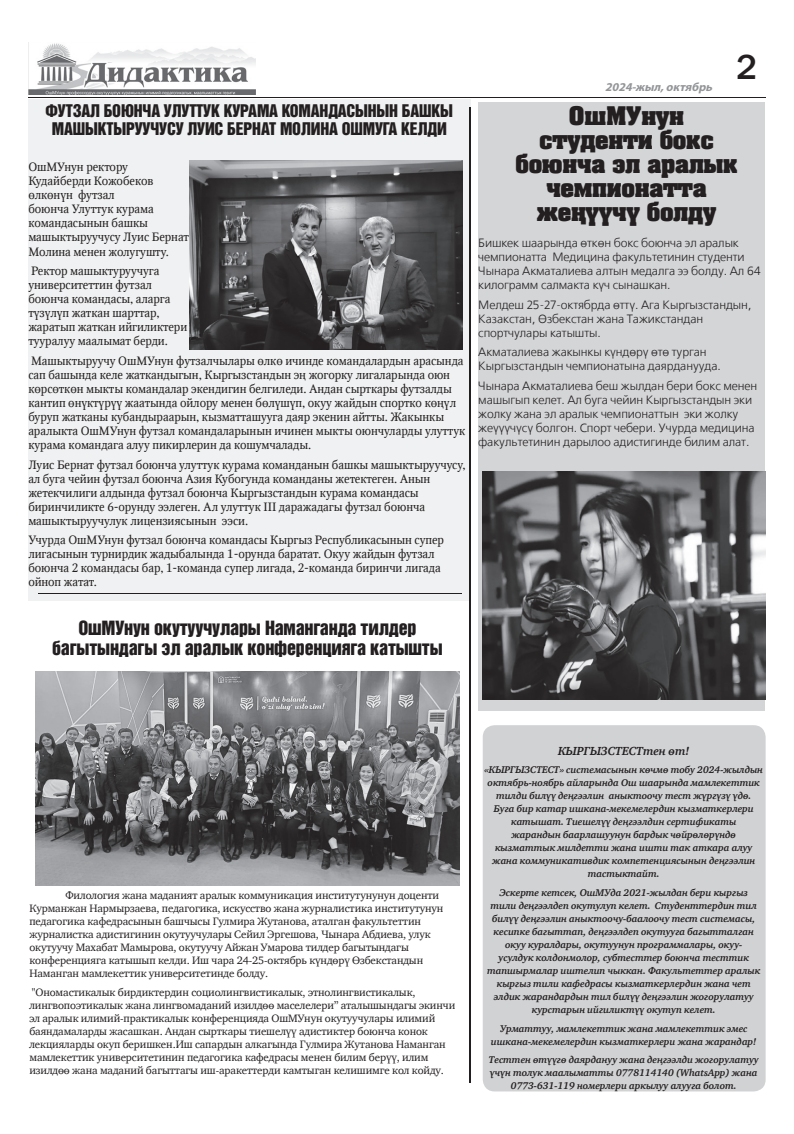
<style>
.page{position:relative;width:794px;height:1134px;background:#fff}
.page>*{position:absolute;margin:0;border:0;box-sizing:border-box;transform-origin:0 0}
.t1{font:34.8px "Q3 Franklin Gothic Medium C";color:#231f20}
.t2{font:24px/24px "Q3 Adamant C";letter-spacing:-.01em;color:#231f20;text-align:center}
.t3{font:18px/20px "Q3 Helvetica Inserat Cyrillic";letter-spacing:-.01em;color:#231f20;text-align:center}
.t4{font:16px/18px "Q3 Helvetica Inserat Cyrillic";letter-spacing:-.01em;color:#231f20;text-align:center}
.t5{font:12px/14px "Q3 Octava C";letter-spacing:-.01em;color:#231f20}
.t6{font:12px/14px "Q3 Free Set C";letter-spacing:-.01em;color:#231f20}
.t7{font:italic 700 12px "Q3 Charter C";letter-spacing:-.01em;color:#231f20}
.t8{font:italic 700 12px "Myriad Pro";color:#939598}
.t9{font:11px/13px "Q3 Charter C";letter-spacing:-.01em;color:#231f20}
.t10{font:italic 700 10px/13px "Q3 Charter C";letter-spacing:-.01em;color:#231f20;text-align:center}
</style>
<div class="page">
<hr style="left:28px;top:97px;width:737px;height:1px;background:#231f20">
<img style="left:28px;top:43px;width:227px;height:52px">
<div style="left:28px;top:99px;width:443px;height:501px;background:#f0f1f2"></div>
<div style="left:483px;top:725px;width:282px;height:366px;background:#d1d2d4;border-radius:12px"></div>
<img style="left:190px;top:160px;width:272px;height:189px">
<img style="left:35px;top:671px;width:424px;height:214px">
<div style="left:478px;top:103px;width:286px;height:608px;background:#d4d5d7"></div>
<img style="left:482px;top:471px;width:283px;height:229px">
<hr style="left:38px;top:593px;width:424px;height:1px;background:#231f20">
<hr style="left:469px;top:107px;width:1px;height:975px;background:#231f20">
<h3 class="t4" style="left:46px;top:102px;width:409px">ФУТЗАЛ БОЮНЧА УЛУТТУК КУРАМА КОМАНДАСЫНЫН БАШКЫ<br>МАШЫКТЫРУУЧУСУ ЛУИС БЕРНАТ МОЛИНА ОШМУГА КЕЛДИ</h3>
<p class="t5" style="left:28px;top:161px;width:162px">ОшМУнун ректору<br>Кудайберди Кожобеков єлкєнїн футзал<br>боюнча Улуттук курама командасынын башкы машыктыруучусу Луис Бернат<br>Молина менен жолугушту.</p>
<p class="t5" style="left:28px;top:264px;width:160px">Ректор машыктуруучуга университеттин футзал боюнча командасы, аларга тїзїлїп жаткан шарттар, жаратып жаткан ийгиликтери тууралуу маалымат берди.</p>
<p class="t5" style="left:28px;top:354px;width:438px">Машыктыруучу ОшМУнун футзалчылары єлкє ичинде командалардын арасында сап башында келе жаткандыгын, Кыргызстандын эў жогорку лигаларында оюн кєрсєткєн мыкты командалар экендигин белгиледи. Андан сырткары футзалды кантип єнїктїрїї жаатында ойлору менен бєлїшїп, окуу жайдын спортко кєўїл буруп жатканы кубандыраарын, кызматташууга даяр экенин айтты. Жакынкы аралыкта ОшМУнун футзал командаларынын ичинен мыкты оюнчуларды улуттук курама командага алуу пикирлерин да кошумчалады.</p>
<p class="t5" style="left:28px;top:458px;width:439px">Луис Бернат футзал боюнча улуттук курама команданын башкы машыктыруучусу, ал буга чейин футзал боюнча Азия Кубогунда команданы жетектеген. Анын жетекчилиги алдында футзал боюнча Кыргызстандын курама командасы биринчиликте 6-орунду ээлеген. Ал улуттук III даражадагы футзал боюнча машыктыруучулук лицензиясынын ээси.</p>
<p class="t5" style="left:28px;top:533px;width:417px">Учурда ОшМУнун футзал боюнча командасы Кыргыз Республикасынын супер лигасынын турнирдик жадыбалында 1-орунда баратат. Окуу жайдын футзал боюнча 2 командасы бар, 1-команда супер лигада, 2-команда биринчи лигада ойноп жатат.</p>
<p class="t8" style="left:605px;top:79px;width:112px">2024-жыл,октябрь</p>
<h1 class="t1" style="left:736px;top:48px;width:23px">2</h1>
<h2 class="t2" style="left:515px;top:104px;width:224px">ОшМУнун студенти бокс боюнча эл аралык чемпионатта жеўїїчї болду</h2>
<p class="t6" style="left:478px;top:236px;width:284px">Бишкек шаарында єткєн бокс боюнча эл аралык чемпионатта Медицина факультетинин студенти Чынара Акматалиева алтын медалга ээ болду. Ал 64 килограмм салмакта кїч сынашкан.</p>
<p class="t6" style="left:478px;top:298px;width:275px">Мелдеш 25-27-октябрда єттї. Ага Кыргызстандын,<br>Казакстан, Єзбекстан жана Тажикстандан спортчулары катышты.</p>
<p class="t6" style="left:478px;top:346px;width:244px">Акматалиева жакынкы кїндєрї єтє турган<br>Кыргызстандын чемпионатына даярданууда.</p>
<p class="t6" style="left:478px;top:379px;width:280px">Чынара Акматалиева беш жылдан бери бокс менен машыгып келет. Ал буга чейин Кыргызстандын эки жолку жана эл аралык чемпионаттын эки жолку жеїїїчїсї болгон. Спорт чебери. Учурда медицина факультетинин дарылоо адистигинде билим алат.</p>
<h3 class="t3" style="left:52px;top:618px;width:392px">ОшМУнун окутуучулары Наманганда тилдер багытындагы эл аралык конференцияга катышты</h3>
<p class="t9" style="left:29px;top:889px;width:415px;text-indent:36px">Филология жана маданият аралык коммуникация институтунунун доценти Курманжан Нармырзаева, педагогика, искусство жана журналистика институтунун педагогика кафедрасынын башчысы Гулмира Жутанова, аталган факультеттин журналистка адистигинин окутуучулары Сейил Эргешова, Чынара Абдиева, улук окутуучу Махабат Мамырова, окутуучу Айжан Умарова тилдер багытындагы конференцияга катышып келди. Иш чара 24-25-октябрь кїндєрї Єзбекстандын Наманган мамлекеттик университетинде болду.</p>
<p class="t9" style="left:29px;top:986px;width:427px">"Ономастикалык бирдиктердин социолингвистикалык, этнолингвистикалык, лингвопоэтикалык жана лингвомаданий изилдєє маселелери” аталышындагы экинчи эл аралык илимий-практикалык конференцияда ОшМУнун окутуучулары илимий баяндамаларды жасашкан. Андан сырткары тиешелїї адистиктер боюнча конок лекцияларды окуп беришкен.Иш сапардын алкагында Гулмира Жутанова Наманган мамлекеттик университетинин педагогика кафедрасы менен билим берїї, илим изилдєє жана маданий багыттагы иш-аракеттерди камтыган келишимге кол койду.</p>
<p class="t7" style="left:558px;top:744px;width:133px">КЫРГЫЗСТЕСТтен єт!</p>
<p class="t10" style="left:484px;top:764px;width:280px">«КЫРГЫЗСТЕСТ» системасынын кєчмє тобу 2024-жылдын октябрь-ноябрь айларында Ош шаарында мамлекеттик тилди билїї деўгээлин аныктоочу тест жїргїзї їдє.<br>Буга бир катар ишкана-мекемелердин кызматкерлери катышат. Тиешелїї деўгээлдин сертификаты<br>жарандын баарлашуунун бардык чєйрєлєрїндє кызматтык милдетти жана ишти так аткара алуу жана коммуникативдик компетенциясынын деўгээлин тастыктайт.</p>
<p class="t10" style="left:487px;top:886px;width:275px">Эскерте кетсек, ОшМУда 2021-жылдан бери кыргыз тили деўгээлдеп окутулуп келет. Студенттердин тил билїї деўгээлин аныктоочу-баалоочу тест системасы, кесипке багыттап, деўгээлдеп окутууга багытталган окуу куралдары, окутуунун программалары, окуу&shy;усулдук колдонмолор, субтесттер боюнча тесттик тапшырмалар иштелип чыккан. Факультеттер аралык кыргыз тили кафедрасы кызматкерлердин жана чет элдик жарандардын тил билїї деўгээлин жогорулатуу курстарын ийгиликтїї окутуп келет.</p>
<p class="t10" style="left:491px;top:1022px;width:267px">Урматтуу, мамлекеттик жана мамлекеттик эмес ишкана-мекемелердин кызматкерлери жана жарандар!</p>
<p class="t10" style="left:489px;top:1054px;width:272px">Тесттен єтїїгє даярдануу жана деўгээлди жогорулатуу їчїн толук маалыматты 0778114140 (WhatsApp) жана<br>0773-631-119 номерлери аркылуу алууга болот.</p>
</div>
